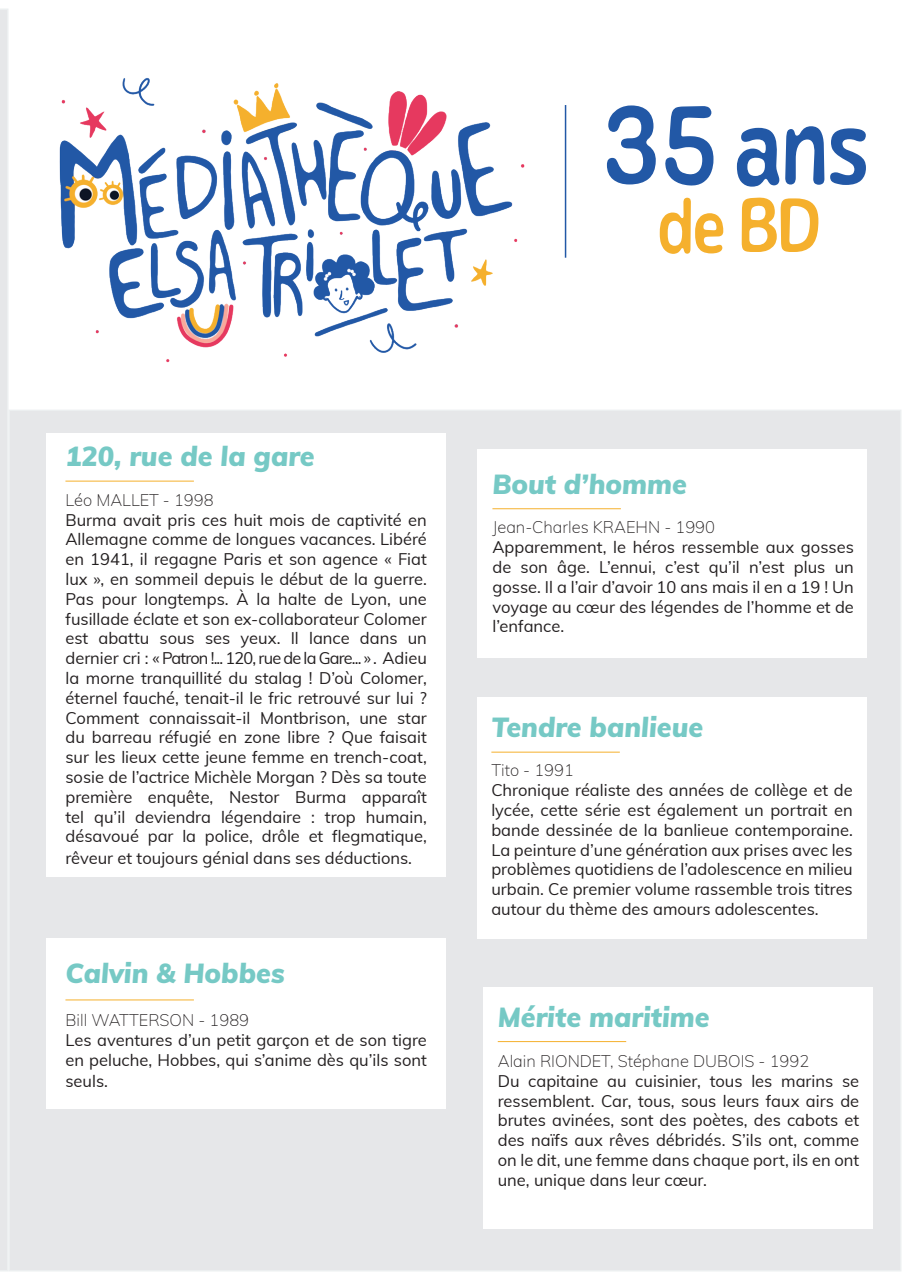
<style>
.page{position:relative;width:910px;height:1280px;background:#fff}
.page>*{position:absolute;margin:0;border:0;box-sizing:border-box;transform-origin:0 0}
.t1{font:108px "Caraque Regular Melted";color:#2258a6}
.t2{font:76.5px "Caraque Regular Melted";color:#f5b02d}
.t3{font:italic 900 27px "Muli";color:#76c9c5}
.t4{font:16.5px/19.8px "Muli";color:#231f20;text-align:justify}
.t5{font:200 16.5px "Muli";color:#231f20}
</style>
<div class="page">
<svg style="left:0;top:9px;width:9px;height:1262px;background:#e7e9eb"></svg>
<div style="left:9px;top:410px;width:892px;height:861px;background:#e6e7e9"></div>
<img style="left:59px;top:78px;width:466px;height:285px">
<hr style="left:565px;top:105px;width:1px;height:153px;background:#2258a6">
<div style="left:46px;top:433px;width:400px;height:444px;background:#fff"></div>
<div style="left:46px;top:938px;width:400px;height:170px;background:#fff"></div>
<div style="left:477px;top:450px;width:390px;height:208px;background:#fff"></div>
<div style="left:477px;top:697px;width:390px;height:241px;background:#fff"></div>
<div style="left:484px;top:988px;width:389px;height:241px;background:#fff"></div>
<hr style="left:65px;top:481px;width:129px;height:1px;background:#f5b02d">
<hr style="left:492px;top:508px;width:129px;height:1px;background:#f5b02d">
<hr style="left:491px;top:752px;width:129px;height:1px;background:#f5b02d">
<hr style="left:65px;top:999px;width:129px;height:1px;background:#f5b02d">
<hr style="left:498px;top:1041px;width:128px;height:1px;background:#f5b02d">
<h1 class="t1" style="left:602px;top:81px;width:265px">35 ans</h1>
<h2 class="t2" style="left:658px;top:180px;width:164px">de BD</h2>
<h3 class="t3" style="left:65px;top:437px;width:251px">120, rue de la gare</h3>
<p class="t5" style="left:65px;top:488px;width:150px">Léo MALLET - 1998</p>
<p class="t4" style="left:65px;top:509px;width:363px">Burma avait pris ces huit mois de captivité en Allemagne comme de longues vacances. Libéré en 1941, il regagne Paris et son agence « Fiat lux », en sommeil depuis le début de la guerre.<br>Pas pour longtemps. À la halte de Lyon, une fusillade éclate et son ex-collaborateur Colomer est abattu sous ses yeux. Il lance dans un dernier cri : « Patron !... 120, rue de la Gare... » . Adieu la morne tranquillité du stalag ! D’où Colomer, éternel fauché, tenait-il le fric retrouvé sur lui ?<br>Comment connaissait-il Montbrison, une star du barreau réfugié en zone libre ? Que faisait sur les lieux cette jeune femme en trench-coat, sosie de l’actrice Michèle Morgan ? Dès sa toute première enquête, Nestor Burma apparaît tel qu’il deviendra légendaire : trop humain, désavoué par la police, drôle et flegmatique,</p>
<p class="t4" style="left:65px;top:847px;width:348px">rêveur et toujours génial dans ses déductions.</p>
<h3 class="t3" style="left:65px;top:953px;width:221px">Calvin &amp; Hobbes</h3>
<p class="t5" style="left:65px;top:1008px;width:185px">Bill WATTERSON - 1989</p>
<p class="t4" style="left:65px;top:1029px;width:363px">Les aventures d’un petit garçon et de son tigre en peluche, Hobbes, qui s’anime dès qu’ils sont</p>
<p class="t4" style="left:65px;top:1070px;width:44px">seuls.</p>
<h3 class="t3" style="left:492px;top:464px;width:196px">Bout d’homme</h3>
<p class="t5" style="left:492px;top:515px;width:224px">Jean-Charles KRAEHN - 1990</p>
<p class="t4" style="left:492px;top:537px;width:363px">Apparemment, le héros ressemble aux gosses de son âge. L’ennui, c’est qu’il n’est plus un gosse. Il a l’air d’avoir 10 ans mais il en a 19 ! Un voyage au cœur des légendes de l’homme et de l’enfance.</p>
<h3 class="t3" style="left:491px;top:707px;width:214px">Tendre banlieue</h3>
<p class="t5" style="left:491px;top:758px;width:84px">Tito - 1991</p>
<p class="t4" style="left:491px;top:780px;width:363px">Chronique réaliste des années de collège et de lycée, cette série est également un portrait en bande dessinée de la banlieue contemporaine.<br>La peinture d’une génération aux prises avec les problèmes quotidiens de l’adolescence en milieu urbain. Ce premier volume rassemble trois titres autour du thème des amours adolescentes.</p>
<h3 class="t3" style="left:498px;top:998px;width:214px">Mérite maritime</h3>
<p class="t5" style="left:498px;top:1049px;width:313px">Alain RIONDET, Stéphane DUBOIS - 1992</p>
<p class="t4" style="left:498px;top:1070px;width:363px">Du capitaine au cuisinier, tous les marins se ressemblent. Car, tous, sous leurs faux airs de brutes avinées, sont des poètes, des cabots et des naïfs aux rêves débridés. S’ils ont, comme on le dit, une femme dans chaque port, ils en ont une, unique dans leur cœur.</p>
</div>
